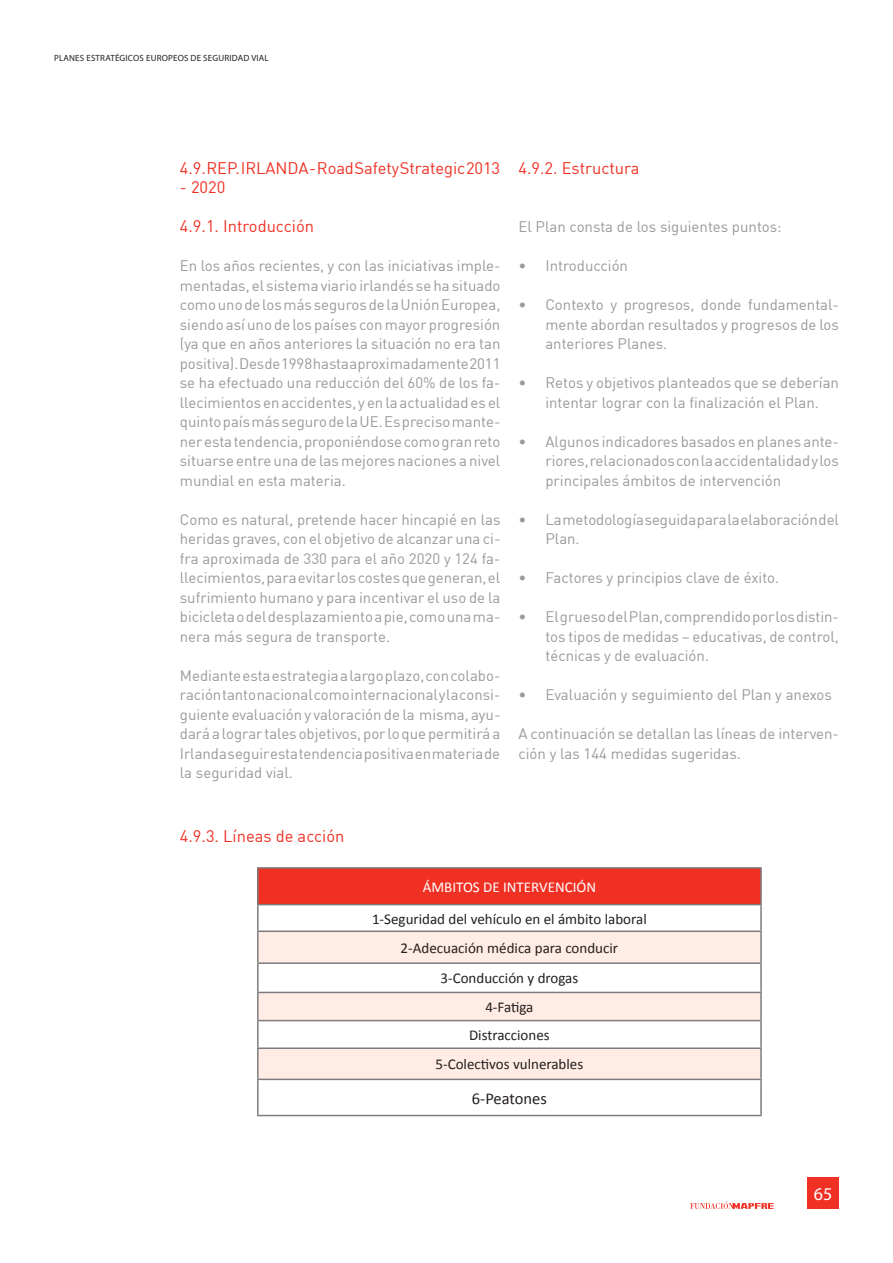
<style>
.page{position:relative;width:893px;height:1263px;background:#fff}
.page>*{position:absolute;margin:0;border:0;box-sizing:border-box;transform-origin:0 0}
.t1{font:18px "Myriad Pro";color:#fff}
.t2{font:16.5px "DIN";letter-spacing:-.005em;color:#f03023}
.t3{font:16.5px "Calibri";color:#241f1f}
.t4{font:15px/19.5px "DIN";color:#9a989b;text-align:justify}
.t5{font:15px/29.8px "Calibri";color:#241f1f;text-align:center}
.t6{font:15px "Calibri";color:#fff}
.t7{font:9px "Myriad Pro";letter-spacing:.02em;color:#241f1f}
</style>
<div class="page">
<div style="left:807px;top:1177px;width:32px;height:32px;background:#f03023"></div>
<svg style="left:690px;top:1201px;width:84px;height:8px"></svg>
<div style="left:258px;top:868px;width:503px;height:37px;background:#f03023"></div>
<div style="left:259px;top:932px;width:501px;height:30px;background:#ffece4"></div>
<svg style="left:259px;top:991px;width:501px;height:124px;fill:#ffece4"></svg>
<hr style="left:257px;top:867px;width:505px;height:2px;background:#7d7b7d">
<hr style="left:257px;top:869px;width:2px;height:35px;background:#7d7b7d">
<hr style="left:760px;top:869px;width:2px;height:35px;background:#7d7b7d">
<hr style="left:257px;top:904px;width:505px;height:1px;background:#7d7b7d">
<hr style="left:257px;top:905px;width:2px;height:25px;background:#7d7b7d">
<hr style="left:760px;top:905px;width:2px;height:25px;background:#7d7b7d">
<hr style="left:257px;top:930px;width:505px;height:2px;background:#7d7b7d">
<hr style="left:257px;top:932px;width:2px;height:30px;background:#7d7b7d">
<hr style="left:760px;top:932px;width:2px;height:30px;background:#7d7b7d">
<hr style="left:257px;top:962px;width:505px;height:2px;background:#7d7b7d">
<hr style="left:257px;top:964px;width:2px;height:28px;background:#7d7b7d">
<hr style="left:760px;top:964px;width:2px;height:28px;background:#7d7b7d">
<hr style="left:257px;top:992px;width:505px;height:1px;background:#7d7b7d">
<hr style="left:257px;top:993px;width:2px;height:27px;background:#7d7b7d">
<hr style="left:760px;top:993px;width:2px;height:27px;background:#7d7b7d">
<hr style="left:257px;top:1020px;width:505px;height:1px;background:#7d7b7d">
<hr style="left:257px;top:1021px;width:2px;height:26px;background:#7d7b7d">
<hr style="left:760px;top:1021px;width:2px;height:26px;background:#7d7b7d">
<hr style="left:257px;top:1047px;width:505px;height:2px;background:#7d7b7d">
<hr style="left:257px;top:1049px;width:2px;height:30px;background:#7d7b7d">
<hr style="left:760px;top:1049px;width:2px;height:30px;background:#7d7b7d">
<hr style="left:257px;top:1079px;width:505px;height:1px;background:#7d7b7d">
<hr style="left:257px;top:1080px;width:2px;height:35px;background:#7d7b7d">
<hr style="left:760px;top:1080px;width:2px;height:35px;background:#7d7b7d">
<hr style="left:257px;top:1115px;width:505px;height:1px;background:#7d7b7d">
<p class="t7" style="left:54px;top:52px;width:216px">PLANES ESTRATÉGICOS EUROPEOS DE SEGURIDAD VIAL</p>
<p class="t2" style="left:180px;top:157px;width:322px">4.9. REP. IRLANDA - Road Safety Strategic 2013</p>
<p class="t2" style="left:180px;top:177px;width:47px">- 2020</p>
<p class="t2" style="left:180px;top:216px;width:136px">4.9.1. Introducción</p>
<p class="t4" style="left:180px;top:256px;width:322px">En los años recientes, y con las iniciativas imple&shy;mentadas, el sistema viario irlandés se ha situado como uno de los más seguros de la Unión Europea, siendo así uno de los países con mayor progresión (ya que en años anteriores la situación no era tan positiva). Desde 1998 hasta aproximadamente 2011 se ha efectuado una reducción del 60% de los fa&shy;llecimientos en accidentes, y en la actualidad es el quinto país más seguro de la UE. Es preciso mante&shy;ner esta tendencia, proponiéndose como gran reto situarse entre una de las mejores naciones a nivel mundial en esta materia.</p>
<p class="t4" style="left:180px;top:509px;width:322px">Como es natural, pretende hacer hincapié en las heridas graves, con el objetivo de alcanzar una ci&shy;fra aproximada de 330 para el año 2020 y 124 fa&shy;llecimientos, para evitar los costes que generan, el sufrimiento humano y para incentivar el uso de la bicicleta o del desplazamiento a pie, como una ma&shy;nera más segura de transporte.</p>
<p class="t4" style="left:180px;top:665px;width:322px">Mediante esta estrategia a largo plazo, con colabo&shy;ración tanto nacional como internacional y la consi&shy;guiente evaluación y valoración de la misma, ayu&shy;dará a lograr tales objetivos, por lo que permitirá a Irlanda seguir esta tendencia positiva en materia de la seguridad vial.</p>
<p class="t2" style="left:518px;top:157px;width:123px">4.9.2. Estructura</p>
<p class="t4" style="left:518px;top:217px;width:265px">El Plan consta de los siguientes puntos:</p>
<p class="t4" style="left:518px;top:256px;width:111px">• Introducción</p>
<p class="t4" style="left:545px;top:295px;width:295px;text-indent:-27px">• Contexto y progresos, donde fundamental&shy;mente abordan resultados y progresos de los anteriores Planes.</p>
<p class="t4" style="left:518px;top:373px;width:322px;text-align:center">• Retos y objetivos planteados que se deberían intentar lograr con la finalización el Plan.</p>
<p class="t4" style="left:545px;top:431px;width:295px;text-indent:-27px">• Algunos indicadores basados en planes ante&shy;riores, relacionados con la accidentalidad y los principales ámbitos de intervención</p>
<p class="t4" style="left:545px;top:509px;width:295px;text-indent:-27px">• La metodología seguida para la elaboración del<br>Plan.</p>
<p class="t4" style="left:518px;top:568px;width:262px">• Factores y principios clave de éxito.</p>
<p class="t4" style="left:545px;top:607px;width:295px;text-indent:-27px">• El grueso del Plan, comprendido por los distin&shy;tos tipos de medidas – educativas, de control, técnicas y de evaluación.</p>
<p class="t4" style="left:518px;top:685px;width:315px">• Evaluación y seguimiento del Plan y anexos</p>
<p class="t4" style="left:518px;top:724px;width:322px">A continuación se detallan las líneas de interven&shy;ción y las 144 medidas sugeridas.</p>
<p class="t2" style="left:180px;top:825px;width:166px">4.9.3. Líneas de acción</p>
<p class="t6" style="left:423px;top:877px;width:175px">ÁMBITOS DE INTERVENCIÓN</p>
<p class="t5" style="left:372px;top:904px;width:276px">1-Seguridad del vehículo en el ámbito laboral<br>2-Adecuación médica para conducir<br>3-Conducción y drogas</p>
<p class="t5" style="left:469px;top:993px;width:82px;line-height:27.9px">4-Fatiga<br>Distracciones</p>
<p class="t5" style="left:436px;top:1049px;width:149px">5-Colectivos vulnerables</p>
<p class="t3" style="left:472px;top:1088px;width:76px">6-Peatones</p>
<p class="t1" style="left:814px;top:1183px;width:20px">65</p>
</div>
